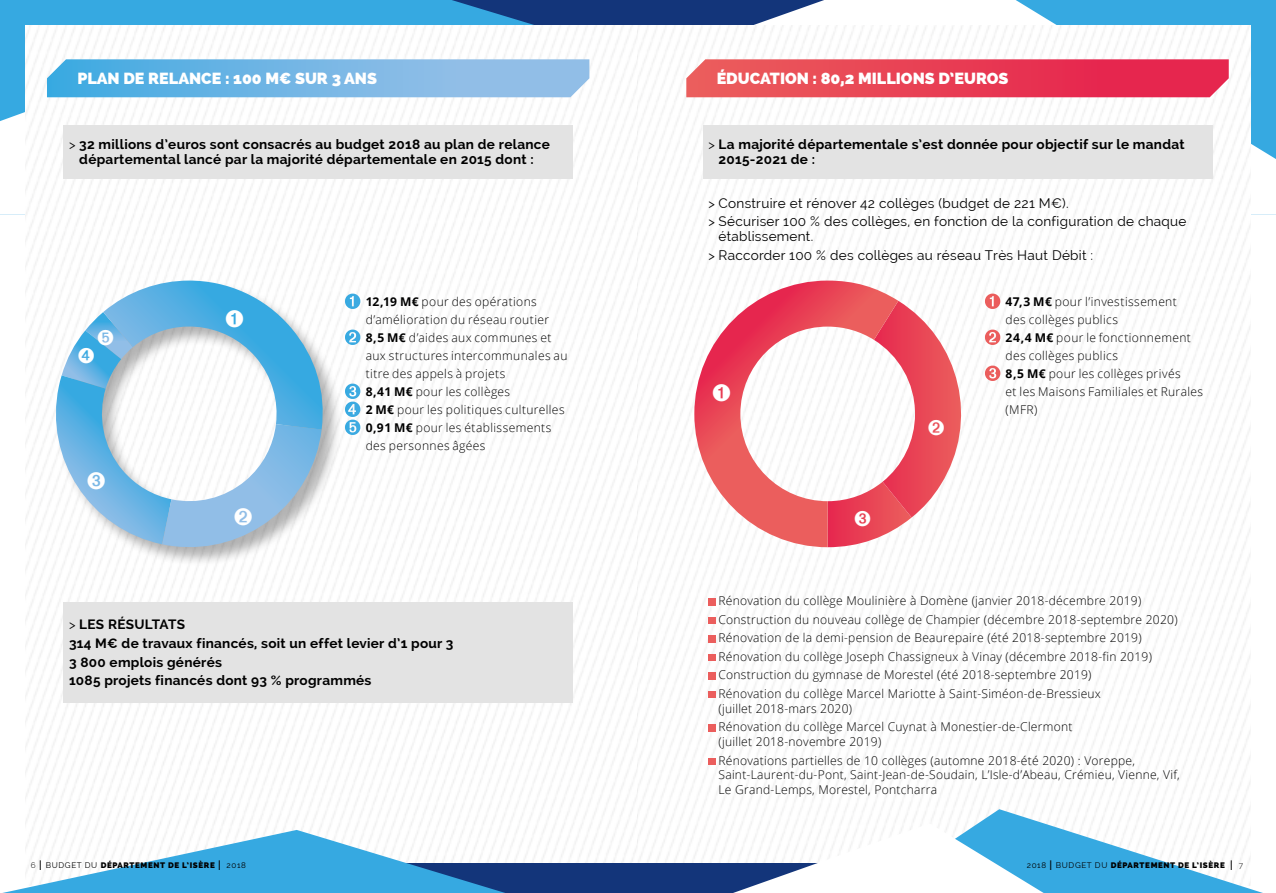
<style>
.page{position:relative;width:1276px;height:893px;background:#fff}
.page>*{position:absolute;margin:0;border:0;box-sizing:border-box;transform-origin:0 0}
.t1{font:800 16.05px "Raleway";color:#fff}
.t2{font:700 13.5px/18.6px "Raleway";letter-spacing:.02em;color:#000}
.t3{font:13.5px/18.6px "Raleway";letter-spacing:.02em;color:#000}
.t4{font:300 12.15px/14.7px "Open Sans";letter-spacing:.02em;color:#000}
.t5{font:800 8.1px "Raleway";letter-spacing:.075em;color:#000}
.s1{font-weight:400;font-size:12.75px}
.s2{font-size:12.75px}
.s3{color:#fff}
.s4{font-weight:700}
.s5{font-weight:300}
.s6{font-weight:400;font-size:13.35px}
.s7{font-weight:400}
</style>
<div class="page">
<svg style="left:0;top:0;width:1276px;height:159px;fill:#36a9e1"></svg>
<img style="left:25px;top:25px;width:613px;height:784px">
<div style="left:638px;top:25px;width:612px;height:860px;background:#fff"></div>
<svg style="left:2px;top:809px;width:1261px;height:84px"></svg>
<svg style="left:733px;top:823px;width:310px;height:70px"></svg>
<svg style="left:47px;top:59px;width:542px;height:38px;background:#76b8e5"></svg>
<div style="left:63px;top:125px;width:510px;height:54px;background:#e3e3e3"></div>
<div style="left:63px;top:602px;width:510px;height:101px;background:#e3e3e3"></div>
<div style="left:55px;top:280px;width:288px;height:288px;background:#000;opacity:.3"></div>
<svg style="left:686px;top:59px;width:542px;height:38px;background:#e84157"></svg>
<div style="left:702px;top:125px;width:510px;height:54px;background:#e3e3e3"></div>
<svg style="left:694px;top:281px;width:204px;height:266px"></svg>
<svg style="left:44px;top:281px;width:282px;height:274px"></svg>
<svg style="left:713px;top:383px;width:17px;height:18px"></svg>
<svg style="left:827px;top:301px;width:153px;height:246px"></svg>
<h1 class="t1" style="left:77px;top:69px;width:301px">PLAN DE RELANCE : 100 M€ SUR 3 ANS</h1>
<h1 class="t1" style="left:716px;top:69px;width:293px">ÉDUCATION : 80,2 MILLIONS D’EUROS</h1>
<p class="t2" style="left:69px;top:137px;width:482px;line-height:14.7px;text-align:center"><span class="s1">&gt;</span> 32 millions d’euros sont consacrés au budget 2018 au plan de relance départemental lancé par la majorité départementale en 2015 dont :</p>
<p class="t2" style="left:718px;top:137px;width:467px;line-height:14.7px;text-indent:-10px"><span class="s1">&gt;</span> La majorité départementale s’est donnée pour objectif sur le mandat<br>2015-2021 de :</p>
<p class="t3" style="left:708px;top:194px;width:480px"><span class="s2">&gt;</span> Construire et rénover 42 collèges (budget de 221 M€).<br><span class="s2">&gt;</span> Sécuriser 100 % des collèges, en fonction de la configuration de chaque</p>
<p class="t3" style="left:708px;top:227px;width:386px;text-indent:10px">établissement.<br><span class="s2">&gt;</span> Raccorder 100 % des collèges au réseau Très Haut Débit :</p>
<p class="t4" style="left:344px;top:294px;width:194px"><span class="s3">➊</span> <span class="s4">12,19 M€</span> pour des opérations</p>
<p class="t4" style="left:366px;top:312px;width:185px">d’amélioration du réseau routier</p>
<p class="t4" style="left:344px;top:330px;width:209px"><span class="s3">➋</span> <span class="s4">8,5 M€</span> d’aides aux communes et</p>
<p class="t4" style="left:366px;top:348px;width:203px">aux structures intercommunales au</p>
<p class="t4" style="left:366px;top:366px;width:141px">titre des appels à projets</p>
<p class="t4" style="left:344px;top:384px;width:167px"><span class="s3">➌</span> <span class="s4">8,41 M€</span> pour les collèges</p>
<p class="t4" style="left:344px;top:402px;width:222px"><span class="s3">➍</span> <span class="s4">2 M€</span> pour les politiques culturelles</p>
<p class="t4" style="left:344px;top:420px;width:209px"><span class="s3">➎</span> <span class="s4">0,91 M€</span> pour les établissements</p>
<p class="t4" style="left:366px;top:438px;width:121px">des personnes âgées</p>
<p class="t4" style="left:984px;top:294px;width:194px"><span class="s3">➊</span> <span class="s4">47,3 M€</span> pour l’investissement</p>
<p class="t4" style="left:1005px;top:312px;width:114px">des collèges publics</p>
<p class="t4" style="left:984px;top:330px;width:208px"><span class="s3">➋</span> <span class="s4">24,4 M€</span> pour le fonctionnement</p>
<p class="t4" style="left:1005px;top:348px;width:114px">des collèges publics</p>
<p class="t4" style="left:984px;top:366px;width:198px"><span class="s3">➌</span> <span class="s4">8,5 M€</span> pour les collèges privés</p>
<p class="t4" style="left:1005px;top:384px;width:199px">et les Maisons Familiales et Rurales</p>
<p class="t4" style="left:1005px;top:402px;width:33px">(MFR)</p>
<p class="t2" style="left:69px;top:615px;width:386px"><span class="s1">&gt;</span> LES RÉSULTATS<br>314 M€ de travaux financés, soit un effet levier d’1 pour 3<br>3 800 emplois générés<br>1085 projets financés dont 93 % programmés</p>
<p class="t4" style="left:708px;top:593px;width:434px"><span class="s3">■</span> Rénovation du collège Moulinière à Domène (janvier 2018-décembre 2019)</p>
<p class="t4" style="left:708px;top:612px;width:471px"><span class="s3">■</span> Construction du nouveau collège de Champier (décembre 2018-septembre 2020)</p>
<p class="t4" style="left:708px;top:630px;width:435px"><span class="s3">■</span> Rénovation de la demi-pension de Beaurepaire (été 2018-septembre 2019)</p>
<p class="t4" style="left:708px;top:649px;width:445px"><span class="s3">■</span> Rénovation du collège Joseph Chassigneux à Vinay (décembre 2018-fin 2019)</p>
<p class="t4" style="left:708px;top:667px;width:385px"><span class="s3">■</span> Construction du gymnase de Morestel (été 2018-septembre 2019)</p>
<p class="t4" style="left:718px;top:686px;width:384px;text-indent:-10px"><span class="s3">■</span> Rénovation du collège Marcel Mariotte à Saint-Siméon-de-Bressieux (juillet 2018-mars 2020)</p>
<p class="t4" style="left:718px;top:719px;width:355px;text-indent:-10px"><span class="s3">■</span> Rénovation du collège Marcel Cuynat à Monestier-de-Clermont (juillet 2018-novembre 2019)</p>
<p class="t4" style="left:718px;top:752px;width:463px;text-indent:-10px"><span class="s3">■</span> Rénovations partielles de 10 collèges (automne 2018-été 2020) : Voreppe,<br>Saint-Laurent-du-Pont, Saint-Jean-de-Soudain, L’Isle-d’Abeau, Crémieu, Vienne, Vif,<br>Le Grand-Lemps, Morestel, Pontcharra</p>
<p class="t5" style="left:31px;top:861px;width:217px"><span class="s5">6</span> <span class="s6">I</span> <span class="s7">BUDGET DU</span> DÉPARTEMENT DE L’ISÈRE <span class="s6">I</span> <span class="s7">2018</span></p>
<p class="t5" style="left:1027px;top:861px;width:218px"><span class="s7">2018</span> <span class="s6">I</span> <span class="s7">BUDGET DU</span> DÉPARTEMENT DE L’ISÈRE <span class="s6">I</span> <span class="s5">7</span></p>
</div>
